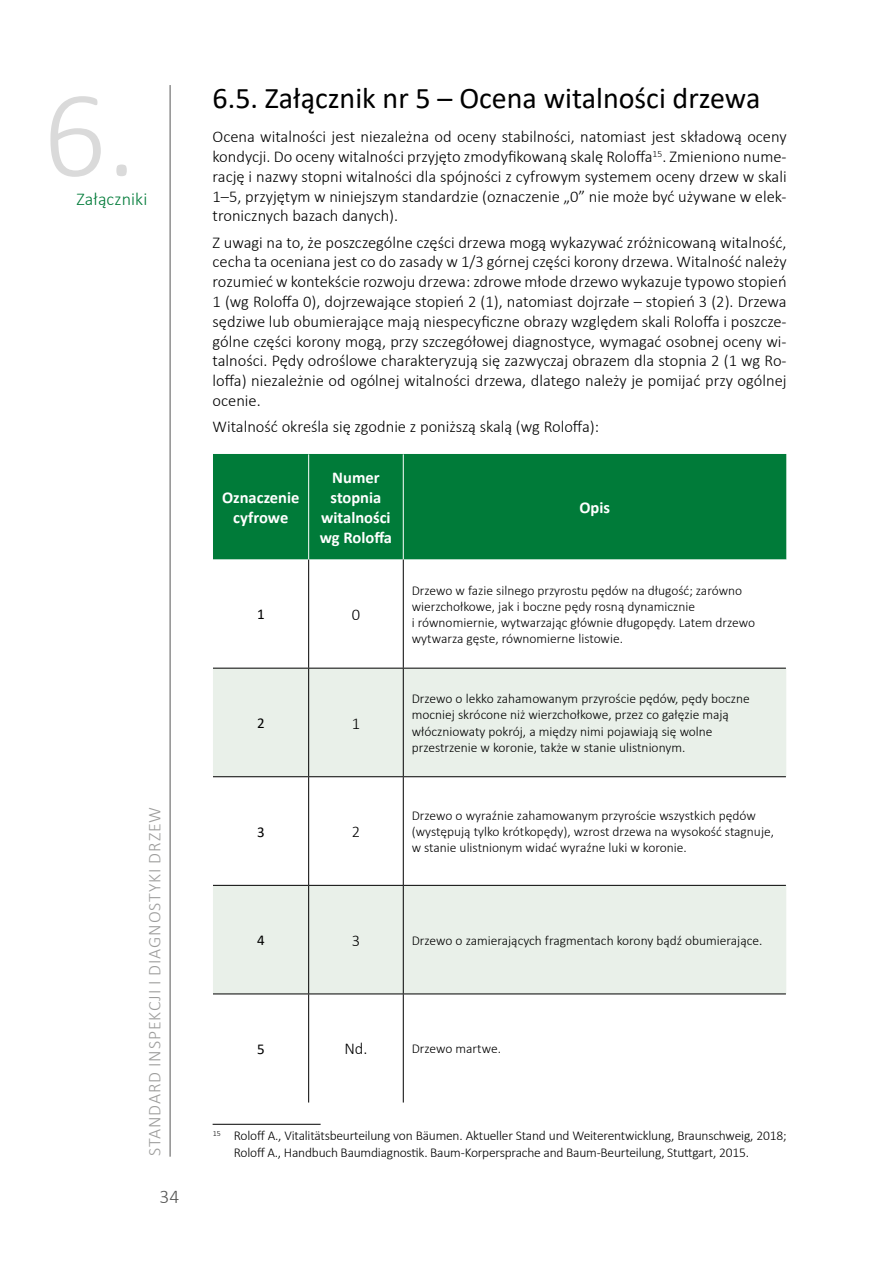
<style>
.page{position:relative;width:893px;height:1263px;background:#fff}
.page>*{position:absolute;margin:0;border:0;box-sizing:border-box;transform-origin:0 0}
.t1{font:300 124.5px "Calibri";color:#dadada}
.t2{font:30px "Calibri";color:#000}
.t3{font:300 19.5px "Calibri";color:#575756}
.t4{font:300 18px "Calibri";letter-spacing:.045em;color:#9d9d9c}
.t5{font:300 18px "Calibri";letter-spacing:.01em;color:#007b39}
.t6{font:300 16.5px/19.8px "Calibri";color:#000;text-align:justify}
.t7{font:700 16.5px/19.8px "Calibri";color:#fff;text-align:center}
.t8{font:15px "Calibri";color:#000}
.t9{font:300 13.5px/16.2px "Calibri";color:#000}
</style>
<div class="page">
<hr style="left:170px;top:85px;width:1px;height:1072px;background:#575756">
<hr style="left:213px;top:1124px;width:108px;height:1px;background:#000">
<div style="left:213px;top:454px;width:573px;height:105px;background:#007b39"></div>
<svg style="left:213px;top:559px;width:573px;height:543px"></svg>
<svg style="left:213px;top:669px;width:573px;height:324px;fill:#e9f0e9"></svg>
<hr style="left:308px;top:454px;width:1px;height:105px;background:#fff">
<hr style="left:403px;top:454px;width:1px;height:105px;background:#fff">
<hr style="left:308px;top:559px;width:1px;height:109px;background:#000">
<hr style="left:403px;top:559px;width:1px;height:109px;background:#000">
<hr style="left:213px;top:668px;width:96px;height:1px;background:#000">
<hr style="left:309px;top:668px;width:94px;height:1px;background:#000">
<hr style="left:308px;top:668px;width:1px;height:108px;background:#000">
<hr style="left:403px;top:668px;width:383px;height:1px;background:#000">
<hr style="left:403px;top:668px;width:1px;height:108px;background:#000">
<hr style="left:213px;top:776px;width:96px;height:1px;background:#000">
<hr style="left:309px;top:776px;width:94px;height:1px;background:#000">
<hr style="left:308px;top:777px;width:1px;height:108px;background:#000">
<hr style="left:403px;top:776px;width:383px;height:1px;background:#000">
<hr style="left:403px;top:777px;width:1px;height:108px;background:#000">
<hr style="left:213px;top:885px;width:96px;height:1px;background:#000">
<hr style="left:309px;top:885px;width:94px;height:1px;background:#000">
<hr style="left:308px;top:886px;width:1px;height:107px;background:#000">
<hr style="left:403px;top:885px;width:383px;height:1px;background:#000">
<hr style="left:403px;top:886px;width:1px;height:107px;background:#000">
<hr style="left:213px;top:993px;width:96px;height:1px;background:#000">
<hr style="left:309px;top:993px;width:94px;height:1px;background:#000">
<hr style="left:308px;top:994px;width:1px;height:108px;background:#000">
<hr style="left:403px;top:993px;width:383px;height:1px;background:#000">
<hr style="left:403px;top:994px;width:1px;height:108px;background:#000">
<h1 class="t1" style="left:43px;top:57px;width:95px">6.</h1>
<p class="t5" style="left:77px;top:188px;width:72px">Załączniki</p>
<p class="t4" style="left:143px;top:1156px;width:349px;rotate:-90deg">Standard Inspekcji i Diagnostyki Drzew</p>
<p class="t3" style="left:159px;top:1184px;width:21px">34</p>
<h2 class="t2" style="left:213px;top:77px;width:549px">6.5. Załącznik nr 5 – Ocena witalności drzewa</h2>
<p class="t6" style="left:213px;top:127px;width:576px">Ocena witalności jest niezależna od oceny stabilności, natomiast jest składową oceny kondycji. Do oceny witalności przyjęto zmodyfikowaną skalę Roloffa<sup>15</sup>. Zmieniono nume&shy;rację i nazwy stopni witalności dla spójności z cyfrowym systemem oceny drzew w skali 1–5, przyjętym w niniejszym standardzie (oznaczenie „0” nie może być używane w elek&shy;tronicznych bazach danych).</p>
<p class="t6" style="left:213px;top:232px;width:576px">Z uwagi na to, że poszczególne części drzewa mogą wykazywać zróżnicowaną witalność, cecha ta oceniana jest co do zasady w 1/3 górnej części korony drzewa. Witalność należy rozumieć w kontekście rozwoju drzewa: zdrowe młode drzewo wykazuje typowo stopień 1 (wg Roloffa 0), dojrzewające stopień 2 (1), natomiast dojrzałe – stopień 3 (2). Drzewa sędziwe lub obumierające mają niespecyficzne obrazy względem skali Roloffa i poszcze&shy;gólne części korony mogą, przy szczegółowej diagnostyce, wymagać osobnej oceny wi&shy;talności. Pędy odroślowe charakteryzują się zazwyczaj obrazem dla stopnia 2 (1 wg Ro&shy;loffa) niezależnie od ogólnej witalności drzewa, dlatego należy je pomijać przy ogólnej ocenie.</p>
<p class="t6" style="left:213px;top:417px;width:388px">Witalność określa się zgodnie z poniższą skalą (wg Roloffa):</p>
<p class="t7" style="left:222px;top:487px;width:79px">Oznaczenie cyfrowe</p>
<p class="t7" style="left:320px;top:468px;width:74px">Numer stopnia witalności wg Roloffa</p>
<p class="t8" style="left:257px;top:604px;width:9px">1</p>
<p class="t6" style="left:352px;top:604px;width:10px">0</p>
<p class="t8" style="left:257px;top:713px;width:9px">2</p>
<p class="t6" style="left:352px;top:713px;width:10px">1</p>
<p class="t7" style="left:579px;top:497px;width:32px">Opis</p>
<p class="t9" style="left:412px;top:582px;width:345px">Drzewo w fazie silnego przyrostu pędów na długość; zarówno wierzchołkowe, jak i boczne pędy rosną dynamicznie<br>i równomiernie, wytwarzając głównie długopędy. Latem drzewo wytwarza gęste, równomierne listowie.</p>
<p class="t9" style="left:412px;top:690px;width:340px">Drzewo o lekko zahamowanym przyroście pędów, pędy boczne mocniej skrócone niż wierzchołkowe, przez co gałęzie mają włóczniowaty pokrój, a między nimi pojawiają się wolne przestrzenie w koronie, także w stanie ulistnionym.</p>
<p class="t8" style="left:257px;top:821px;width:9px">3</p>
<p class="t6" style="left:352px;top:822px;width:10px">2</p>
<p class="t9" style="left:412px;top:807px;width:364px">Drzewo o wyraźnie zahamowanym przyroście wszystkich pędów (występują tylko krótkopędy), wzrost drzewa na wysokość stagnuje, w stanie ulistnionym widać wyraźne luki w koronie.</p>
<p class="t8" style="left:257px;top:930px;width:9px">4</p>
<p class="t6" style="left:352px;top:930px;width:10px">3</p>
<p class="t9" style="left:412px;top:932px;width:352px">Drzewo o zamierających fragmentach korony bądź obumierające.</p>
<p class="t8" style="left:257px;top:1038px;width:9px">5</p>
<p class="t6" style="left:344px;top:1039px;width:25px">Nd.</p>
<p class="t9" style="left:412px;top:1040px;width:91px">Drzewo martwe.</p>
<p class="t9" style="left:234px;top:1128px;width:554px;text-indent:-21px"><sup>15</sup> Roloff A., Vitalitätsbeurteilung von Bäumen. Aktueller Stand und Weiterentwicklung, Braunschweig, 2018;<br>Roloff A., Handbuch Baumdiagnostik. Baum-Korpersprache and Baum-Beurteilung, Stuttgart, 2015.</p>
</div>
